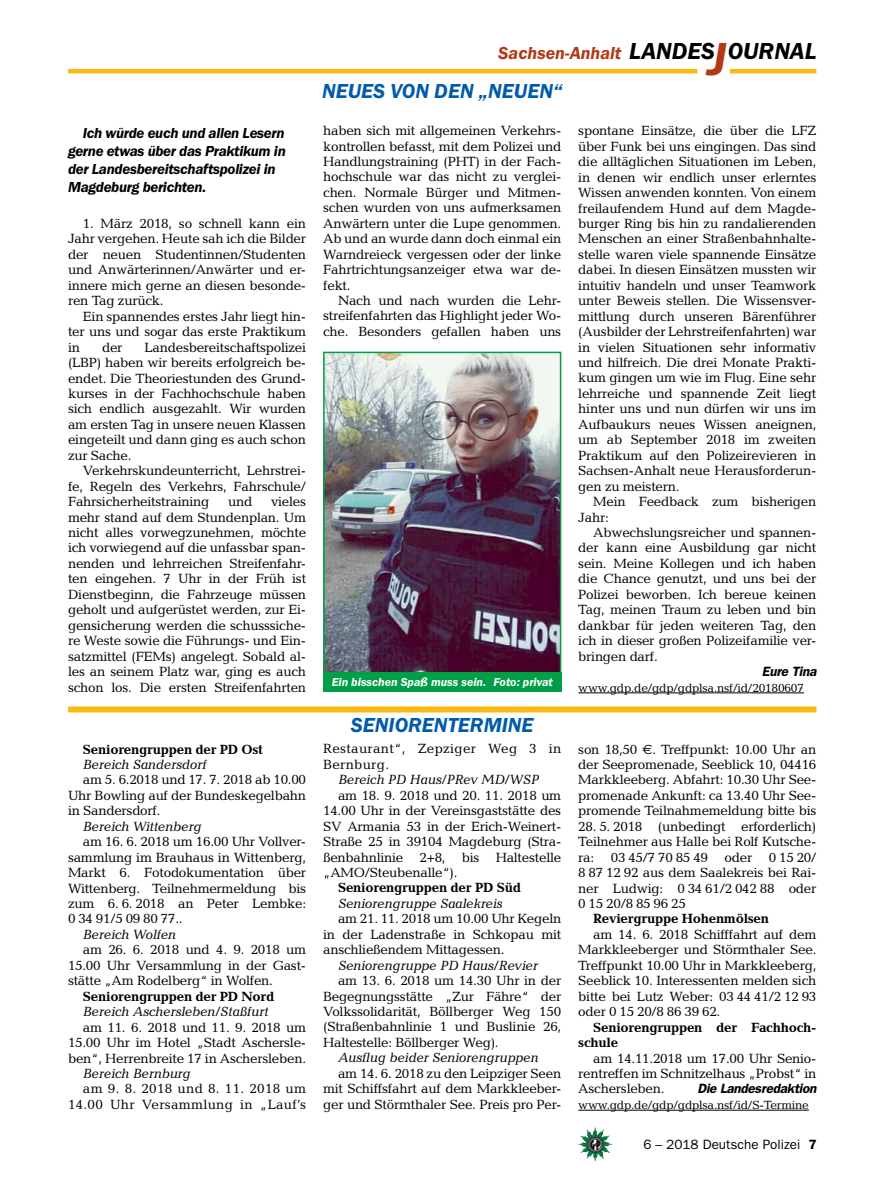
<style>
.page{position:relative;width:893px;height:1191px;background:#fff}
.page>*{position:absolute;margin:0;border:0;box-sizing:border-box;transform-origin:0 0}
.t1{font:italic 600 24px "Franklin Gothic Itc T";color:#000}
.t2{font:italic 600 21px "Franklin Gothic Itc T";color:#005baa}
.t3{font:italic 600 18px "Franklin Gothic Itc T";color:#b33916}
.t4{font:italic 600 15px/18px "Franklin Gothic Itc T";letter-spacing:-.02em;color:#000}
.t5{font:13.5px/15.5px "Candida";letter-spacing:-.02em;color:#000;text-align:justify}
.t6{font:italic 13.5px "Candida";letter-spacing:-.02em;color:#000}
.t7{font:700 13.5px/15.5px "Candida";letter-spacing:-.02em;color:#000}
.t8{font:13.5px/15.5px "Candida";letter-spacing:.02em;color:#000;text-align:right}
.t9{font:italic 600 13.5px "Franklin Gothic";letter-spacing:-.02em;color:#000}
.t10{font:13.5px "Franklin Gothic";color:#000}
.t11{font:12px "Candida";letter-spacing:-.02em;color:#000}
.t12{font:italic 600 12px "Franklin Gothic Itc T";color:#fff}
.s1{font-size:48px;color:#b33916}
.s2{font-family:"Euro Sans"}
.s3{font-weight:600}
</style>
<div class="page">
<img style="left:578px;top:1127px;width:17px;height:25px">
<hr style="left:730px;top:69px;width:86px;height:4px;background:#fdb913">
<hr style="left:68px;top:69px;width:629px;height:4px;background:#fdb913">
<img style="left:326px;top:355px;width:232px;height:316px">
<div style="left:323px;top:352px;width:238px;height:322px;border:2px solid #009f47"></div>
<div style="left:323px;top:672px;width:238px;height:19px;background:#009f47"></div>
<hr style="left:578px;top:692px;width:226px;height:1px;background:#000">
<hr style="left:578px;top:1109px;width:231px;height:1px;background:#000">
<div style="left:68px;top:706px;width:748px;height:6px;background:#fdb913"></div>
<p class="t4" style="left:68px;top:123px;width:219px;text-indent:15px">Ich würde euch und allen Lesern gerne etwas über das Praktikum in der Landesbereitschaftspolizei in<br>Magdeburg berichten.</p>
<p class="t5" style="left:68px;top:216px;width:240px;text-indent:15px">1. März 2018, so schnell kann ein Jahr vergehen. Heute sah ich die Bilder der neuen Studentinnen/Studenten und Anwärterinnen/Anwärter und er&shy;innere mich gerne an diesen besonde&shy;ren Tag zurück.</p>
<p class="t5" style="left:68px;top:308px;width:240px;text-indent:15px">Ein spannendes erstes Jahr liegt hin&shy;ter uns und sogar das erste Praktikum in</p>
<p class="t5" style="left:68px;top:339px;width:240px;text-indent:77px">Landesbereitschaftspolizei (LBP) haben wir bereits erfolgreich be&shy;endet. Die Theoriestunden des Grund&shy;kurses in der Fachhochschule haben sich endlich ausgezahlt. Wir wurden am ersten Tag in unsere neuen Klassen eingeteilt und dann ging es auch schon zur Sache.</p>
<p class="t5" style="left:68px;top:463px;width:240px;text-indent:15px">Verkehrskundeunterricht, Lehrstrei&shy;fe, Regeln des Verkehrs, Fahrschule/ Fahrsicherheitstraining</p>
<p class="t5" style="left:102px;top:339px;width:22px">der</p>
<p class="t5" style="left:68px;top:494px;width:240px;text-indent:203px">vieles mehr stand auf dem Stundenplan. Um nicht alles vorwegzunehmen, möchte ich vorwiegend auf die unfassbar span&shy;nenden und lehrreichen Streifenfahr&shy;ten eingehen. 7 Uhr in der Früh ist Dienstbeginn, die Fahrzeuge müssen geholt und aufgerüstet werden, zur Ei&shy;gensicherung werden die schusssiche&shy;re Weste sowie die Führungs- und Ein&shy;satzmittel (FEMs) angelegt. Sobald al&shy;les an seinem Platz war, ging es auch schon los. Die ersten Streifenfahrten</p>
<p class="t5" style="left:228px;top:494px;width:26px">und</p>
<p class="t7" style="left:83px;top:741px;width:181px">Seniorengruppen der PD Ost</p>
<p class="t6" style="left:83px;top:756px;width:125px">Bereich Sandersdorf</p>
<p class="t5" style="left:68px;top:772px;width:240px;text-indent:15px">am 5. 6.2018 und 17. 7. 2018 ab 10.00<br>Uhr Bowling auf der Bundeskegelbahn in Sandersdorf.</p>
<p class="t6" style="left:83px;top:818px;width:120px">Bereich Wittenberg</p>
<p class="t5" style="left:68px;top:834px;width:240px;text-indent:15px">am 16. 6. 2018 um 16.00 Uhr Vollver&shy;sammlung im Brauhaus in Wittenberg, Markt 6. Fotodokumentation über Wittenberg. Teilnehmermeldung bis zum 6. 6. 2018 an Peter Lembke:<br>0 34 91/5 09 80 77..</p>
<p class="t6" style="left:83px;top:926px;width:95px">Bereich Wolfen</p>
<p class="t5" style="left:68px;top:942px;width:240px;text-indent:15px">am 26. 6. 2018 und 4. 9. 2018 um 15.00 Uhr Versammlung in der Gast&shy;stätte „Am Rodelberg“ in Wolfen.</p>
<p class="t7" style="left:83px;top:988px;width:193px">Seniorengruppen der PD Nord</p>
<p class="t6" style="left:83px;top:1003px;width:187px">Bereich Aschersleben/Staßfurt</p>
<p class="t5" style="left:68px;top:1019px;width:240px;text-indent:15px">am 11. 6. 2018 und 11. 9. 2018 um 15.00 Uhr im Hotel „Stadt Aschersle&shy;ben“, Herrenbreite 17 in Aschersleben.</p>
<p class="t6" style="left:83px;top:1065px;width:109px">Bereich Bernburg</p>
<p class="t8" style="left:68px;top:1081px;width:240px">am 9. 8. 2018 und 8. 11. 2018 um<br>14.00 Uhr Versammlung in „Lauf’s</p>
<h1 class="t1" style="left:629px;top:37px;width:176px">LA NDES<span class="s1">J</span>OURNAL</h1>
<h3 class="t3" style="left:498px;top:42px;width:125px">Sachsen-Anhalt</h3>
<h2 class="t2" style="left:322px;top:79px;width:82px">Neues von</h2>
<h2 class="t2" style="left:434px;top:79px;width:130px">den „Neuen“</h2>
<p class="t5" style="left:323px;top:123px;width:240px">haben sich mit allgemeinen Verkehrs&shy;kontrollen befasst, mit dem Polizei und Handlungstraining (PHT) in der Fach&shy;hochschule war das nicht zu verglei&shy;chen. Normale Bürger und Mitmen&shy;schen wurden von uns aufmerksamen Anwärtern unter die Lupe genommen.<br>Ab und an wurde dann doch einmal ein Warndreieck vergessen oder der linke Fahrtrichtungsanzeiger etwa war de&shy;fekt.</p>
<p class="t5" style="left:323px;top:293px;width:240px;text-indent:15px">Nach und nach wurden die Lehr&shy;streifenfahrten das Highlight jeder Wo&shy;che. Besonders gefallen haben uns</p>
<p class="t12" style="left:332px;top:675px;width:223px">Ein bisschen Spaß muss sein. Foto: privat</p>
<h2 class="t2" style="left:351px;top:713px;width:184px">Seniorentermine</h2>
<p class="t8" style="left:323px;top:741px;width:240px;text-align:left">Restaurant“, Zepziger Weg 3 in<br>Bernburg.</p>
<p class="t6" style="left:338px;top:772px;width:203px">Bereich PD Haus/PRev MD/WSP</p>
<p class="t5" style="left:323px;top:787px;width:240px;text-indent:15px">am 18. 9. 2018 und 20. 11. 2018 um 14.00 Uhr in der Vereinsgaststätte des SV Armania 53 in der Erich-Weinert-Straße 25 in 39104 Magdeburg (Stra&shy;ßenbahnlinie 2+8, bis Haltestelle „AMO/Steubenalle“).</p>
<p class="t7" style="left:338px;top:880px;width:184px">Seniorengruppen der PD Süd</p>
<p class="t6" style="left:338px;top:895px;width:166px">Seniorengruppe Saalekreis</p>
<p class="t5" style="left:323px;top:911px;width:240px;text-indent:15px">am 21. 11. 2018 um 10.00 Uhr Kegeln in der Ladenstraße in Schkopau mit anschließendem Mittagessen.</p>
<p class="t6" style="left:338px;top:957px;width:201px">Seniorengruppe PD Haus/Revier</p>
<p class="t5" style="left:323px;top:972px;width:240px;text-indent:15px">am 13. 6. 2018 um 14.30 Uhr in der Begegnungsstätte „Zur Fähre“ der Volkssolidarität, Böllberger Weg 150 (Straßenbahnlinie 1 und Buslinie 26, Haltestelle: Böllberger Weg).</p>
<p class="t6" style="left:338px;top:1050px;width:202px">Ausflug beider Seniorengruppen</p>
<p class="t5" style="left:323px;top:1065px;width:240px;text-indent:15px">am 14. 6. 2018 zu den Leipziger Seen mit Schiffsfahrt auf dem Markkleeber&shy;ger und Störmthaler See. Preis pro Per-</p>
<p class="t5" style="left:578px;top:123px;width:240px">spontane Einsätze, die über die LFZ über Funk bei uns eingingen. Das sind die alltäglichen Situationen im Leben, in denen wir endlich unser erlerntes Wissen anwenden konnten. Von einem freilaufendem Hund auf dem Magde&shy;burger Ring bis hin zu randalierenden Menschen an einer Straßenbahnhalte&shy;stelle waren viele spannende Einsätze dabei. In diesen Einsätzen mussten wir intuitiv handeln und unser Teamwork unter Beweis stellen. Die Wissensver&shy;mittlung durch unseren Bärenführer (Ausbilder der Lehrstreifenfahrten) war in vielen Situationen sehr informativ und hilfreich. Die drei Monate Prakti&shy;kum gingen um wie im Flug. Eine sehr lehrreiche und spannende Zeit liegt hinter uns und nun dürfen wir uns im Aufbaukurs neues Wissen aneignen, um ab September 2018 im zweiten Praktikum auf den Polizeirevieren in Sachsen-Anhalt neue Herausforderun&shy;gen zu meistern.</p>
<p class="t5" style="left:578px;top:494px;width:240px;text-indent:15px">Mein Feedback zum bisherigen<br>Jahr:</p>
<p class="t5" style="left:578px;top:524px;width:240px;text-indent:15px">Abwechslungsreicher und spannen&shy;der kann eine Ausbildung gar nicht sein. Meine Kollegen und ich haben die Chance genutzt, und uns bei der Polizei beworben. Ich bereue keinen Tag, meinen Traum zu leben und bin dankbar für jeden weiteren Tag, den ich in dieser großen Polizeifamilie ver&shy;bringen darf.</p>
<p class="t9" style="left:762px;top:663px;width:56px">Eure Tina</p>
<p class="t11" style="left:578px;top:681px;width:227px">www.gdp.de/gdp/gdplsa.nsf/id/20180607</p>
<p class="t5" style="left:578px;top:741px;width:240px">son 18,50 <span class="s2">€</span>. Treffpunkt: 10.00 Uhr an der Seepromenade, Seeblick 10, 04416<br>Markkleeberg. Abfahrt: 10.30 Uhr See&shy;promenade Ankunft: ca 13.40 Uhr See&shy;promende Teilnahmemeldung bitte bis</p>
<p class="t5" style="left:578px;top:818px;width:240px">28. 5. 2018 (unbedingt erforderlich)<br>Teilnehmer aus Halle bei Rolf Kutsche&shy;ra: 03 45/7 70 85 49 oder 0 15 20/ 8 87 12 92 aus dem Saalekreis bei Rai&shy;ner Ludwig: 0 34 61/2 042 88 oder 0 15 20/8 85 96 25</p>
<p class="t7" style="left:593px;top:911px;width:177px">Reviergruppe Hohenmölsen</p>
<p class="t5" style="left:578px;top:926px;width:240px;text-indent:15px">am 14. 6. 2018 Schifffahrt auf dem Markkleeberger und Störmthaler See.<br>Treffpunkt 10.00 Uhr in Markkleeberg, Seeblick 10. Interessenten melden sich bitte bei Lutz Weber: 03 44 41/2 12 93 oder 0 15 20/8 86 39 62.</p>
<p class="t7" style="left:578px;top:1019px;width:240px;text-indent:15px">Seniorengruppen der Fachhoch&shy;schule</p>
<p class="t5" style="left:578px;top:1050px;width:240px;text-indent:15px">am 14.11.2018 um 17.00 Uhr Senio&shy;rentreffen im Schnitzelhaus „Probst“ in Aschersleben.</p>
<p class="t9" style="left:697px;top:1080px;width:121px">Die Landesredaktion</p>
<p class="t11" style="left:578px;top:1098px;width:232px">www.gdp.de/gdp/gdplsa.nsf/id/S-Termine</p>
<p class="t10" style="left:643px;top:1136px;width:175px">6 – 2018 Deutsche Polizei <span class="s3">7</span></p>
</div>
